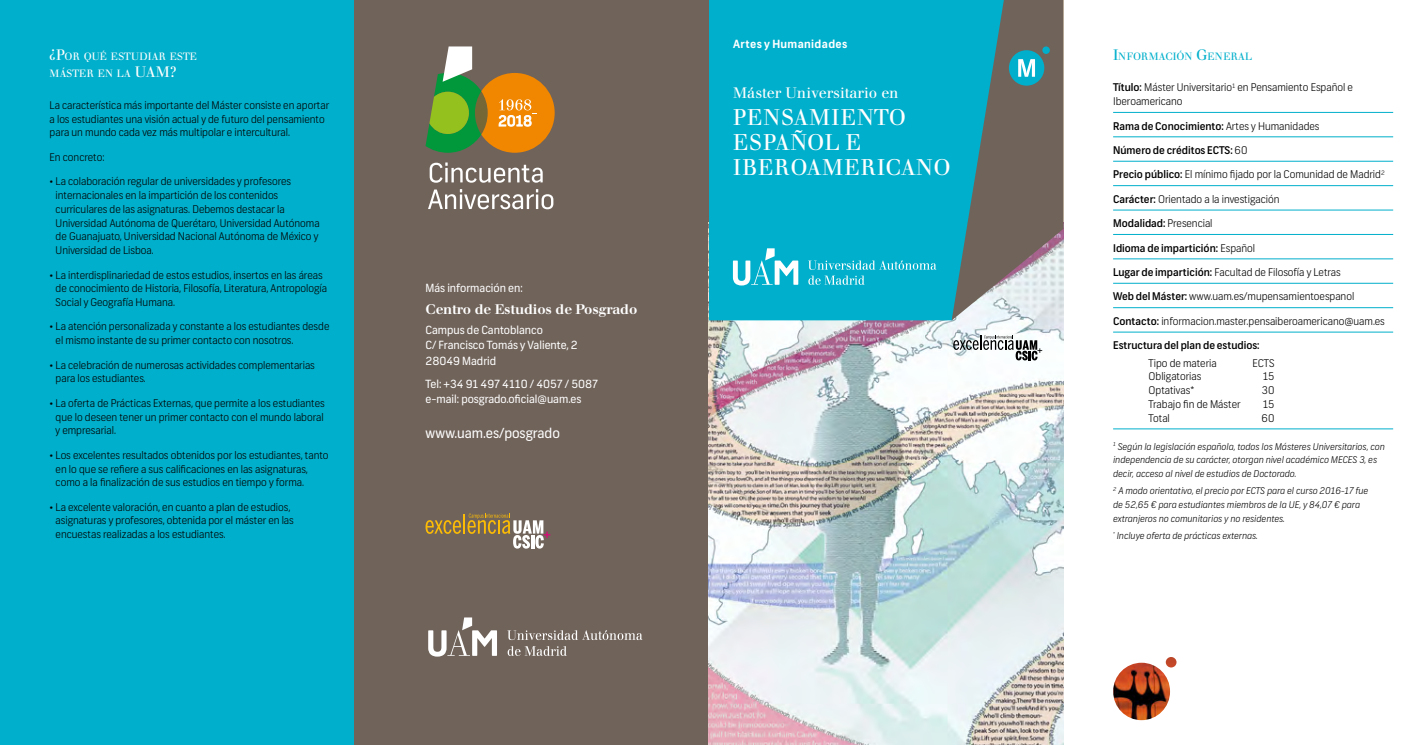
<style>
.page{position:relative;width:1418px;height:745px;background:#fff}
.page>*{position:absolute;margin:0;border:0;box-sizing:border-box;transform-origin:0 0}
.Máster_Doctorado_-_P{font:22.5px/25px "Walbaum";letter-spacing:.015em;color:#fff}
.Máster_Doctorado{font:15px "Walbaum";color:#fff}
.titulos{font:15px "Walbaum";color:#fff}
.Máster_Doctorado_-_P-2{font:500 13.75px "Walbaum";letter-spacing:-.01em;color:#fff}
.Máster_Doctorado_-_P-3{font:13.75px "Frank";color:#fff}
.Máster_Doctorado_-_P-4{font:11.25px "Frank";color:#fff}
.t1{font:700 11.25px "Frank";letter-spacing:.03em;color:#fff}
.texto_corrido{font:300 10.62px/13.8px "Frank";color:#000}
.texto_corrido-2{font:500 10.62px "Frank";color:#000}
.titulos-2{font:10.5px/17.5px "Walbaum";letter-spacing:-.015em;color:#fff}
.titulos-3{font:10.5px "Walbaum";letter-spacing:.005em;color:#00afcb}
.texto_corrido-3{font:italic 300 9.38px/13.8px "Frank";color:#000}
.s1{font-size:15px}
.s2{font-weight:500}
.s3{font-weight:300}
</style>
<div class="page">
<div style="left:0;top:0;width:354px;height:744px;background:#00afcb"></div>
<div style="left:354px;top:0;width:355px;height:744px;background:#70635a"></div>
<hr style="left:1113px;top:112px;width:280px;height:1px;background:#00afcb">
<hr style="left:1113px;top:136px;width:280px;height:1px;background:#00afcb">
<hr style="left:1113px;top:161px;width:280px;height:1px;background:#00afcb">
<hr style="left:1113px;top:185px;width:280px;height:1px;background:#00afcb">
<hr style="left:1113px;top:210px;width:280px;height:1px;background:#00afcb">
<hr style="left:1113px;top:234px;width:280px;height:1px;background:#00afcb">
<hr style="left:1113px;top:258px;width:280px;height:1px;background:#00afcb">
<hr style="left:1113px;top:283px;width:280px;height:1px;background:#00afcb">
<hr style="left:1113px;top:307px;width:280px;height:1px;background:#00afcb">
<hr style="left:1113px;top:331px;width:280px;height:1px;background:#00afcb">
<hr style="left:1113px;top:428px;width:280px;height:1px;background:#00afcb">
<img style="left:709px;top:320px;width:354px;height:424px">
<div style="left:709px;top:0;width:242px;height:320px;background:#00afcb"></div>
<svg style="left:951px;top:0;width:112px;height:320px;background:#5d8a8e"></svg>
<img style="left:1113px;top:662px;width:57px;height:57px">
<svg style="left:1165px;top:657px;width:11px;height:10px"></svg>
<svg style="left:953px;top:335px;width:89px;height:25px"></svg>
<svg style="left:808px;top:260px;width:128px;height:9px"></svg>
<svg style="left:808px;top:275px;width:56px;height:10px"></svg>
<svg style="left:733px;top:248px;width:65px;height:37px"></svg>
<svg style="left:425px;top:520px;width:36px;height:13px"></svg>
<hr style="left:463px;top:513px;width:2px;height:20px;background:#fcbc05">
<svg style="left:467px;top:513px;width:83px;height:35px"></svg>
<svg style="left:507px;top:630px;width:135px;height:9px"></svg>
<svg style="left:507px;top:646px;width:59px;height:9px"></svg>
<svg style="left:428px;top:617px;width:69px;height:39px"></svg>
<svg style="left:425px;top:46px;width:129px;height:107px"></svg>
<svg style="left:429px;top:162px;width:113px;height:21px"></svg>
<svg style="left:428px;top:189px;width:125px;height:20px"></svg>
<p class="titulos-2" style="left:50px;top:48px;width:149px"><span class="s1">¿P</span>OR QUÉ ESTUDIAR ESTE<br>MÁSTER EN LA <span class="s1">UAM</span></p>
<p class="titulos" style="left:170px;top:63px;width:8px">?</p>
<p class="texto_corrido" style="left:50px;top:98px;width:281px">La característica más importante del Máster consiste en aportar a los estudiantes una visión actual y de futuro del pensamiento para un mundo cada vez más multipolar e intercultural.</p>
<p class="texto_corrido" style="left:50px;top:150px;width:56px">En concreto:</p>
<p class="texto_corrido" style="left:56px;top:175px;width:265px;text-indent:-6px">• La colaboración regular de universidades y profesores internacionales en la impartición de los contenidos curriculares de las asignaturas. Debemos destacar la Universidad Autónoma de Querétaro, Universidad Autónoma de Guanajuato, Universidad Nacional Autónoma de México y Universidad de Lisboa.</p>
<p class="texto_corrido" style="left:56px;top:268px;width:273px;text-indent:-6px">• La interdisplinariedad de estos estudios, insertos en las áreas de conocimiento de Historia, Filosofía, Literatura, Antropología<br>Social y Geografía Humana.</p>
<p class="texto_corrido" style="left:56px;top:320px;width:275px;text-indent:-6px">• La atención personalizada y constante a los estudiantes desde el mismo instante de su primer contacto con nosotros.</p>
<p class="texto_corrido" style="left:56px;top:358px;width:261px;text-indent:-6px">• La celebración de numerosas actividades complementarias para los estudiantes.</p>
<p class="texto_corrido" style="left:56px;top:396px;width:270px;text-align:justify;text-indent:-6px">• La oferta de Prácticas Externas, que permite a los estudiantes que lo deseen tener un primer contacto con el mundo laboral y empresarial.</p>
<p class="texto_corrido" style="left:56px;top:448px;width:274px;text-indent:-6px">• Los excelentes resultados obtenidos por los estudiantes, tanto en lo que se refiere a sus calificaciones en las asignaturas, como a la finalización de sus estudios en tiempo y forma.</p>
<p class="texto_corrido" style="left:56px;top:500px;width:240px;text-indent:-6px">• La excelente valoración, en cuanto a plan de estudios, asignaturas y profesores, obtenida por el máster en las encuestas realizadas a los estudiantes.</p>
<p class="Máster_Doctorado_-_P-4" style="left:425px;top:280px;width:99px">Más información en:</p>
<p class="Máster_Doctorado_-_P-2" style="left:425px;top:301px;width:213px">Centro de Estudios de Posgrado</p>
<p class="Máster_Doctorado_-_P-4" style="left:425px;top:322px;width:119px">Campus de Cantoblanco</p>
<p class="Máster_Doctorado_-_P-4" style="left:425px;top:338px;width:154px">C/ Francisco Tomás y Valiente, 2</p>
<p class="Máster_Doctorado_-_P-4" style="left:425px;top:354px;width:72px">28049 Madrid</p>
<p class="Máster_Doctorado_-_P-4" style="left:425px;top:376px;width:174px">Tel: +34 91 497 4110 / 4057 / 5087</p>
<p class="Máster_Doctorado_-_P-4" style="left:425px;top:392px;width:157px">e-mail: posgrado.oficial@uam.es</p>
<p class="Máster_Doctorado_-_P-3" style="left:425px;top:424px;width:136px">www.uam.es/posgrado</p>
<p class="t1" style="left:733px;top:37px;width:116px">Artes y Humanidades</p>
<p class="Máster_Doctorado" style="left:733px;top:84px;width:167px">Máster Universitario en</p>
<p class="Máster_Doctorado_-_P" style="left:733px;top:104px;width:219px">PENSAMIENTO<br>ESPAÑOL E<br>IBEROAMERICANO</p>
<p class="titulos-3" style="left:1113px;top:50px;width:141px"><span class="s1">I</span>NFORMACIÓN <span class="s1">G</span>ENERAL</p>
<p class="texto_corrido" style="left:1113px;top:81px;width:241px"><span class="s2">Título:</span> Máster Universitario<sup>1</sup> en Pensamiento Español e<br>Iberoamericano</p>
<p class="texto_corrido-2" style="left:1113px;top:119px;width:208px">Rama de Conocimiento: <span class="s3">Artes y Humanidades</span></p>
<p class="texto_corrido-2" style="left:1113px;top:144px;width:136px">Número de créditos ECTS: <span class="s3">60</span></p>
<p class="texto_corrido" style="left:1113px;top:168px;width:273px"><span class="s2">Precio público:</span> El mínimo fijado por la Comunidad de Madrid<sup>2</sup></p>
<p class="texto_corrido" style="left:1113px;top:192px;width:168px"><span class="s2">Carácter:</span> Orientado a la investigación</p>
<p class="texto_corrido-2" style="left:1113px;top:217px;width:101px">Modalidad: <span class="s3">Presencial</span></p>
<p class="texto_corrido-2" style="left:1113px;top:241px;width:143px">Idioma de impartición: <span class="s3">Español</span></p>
<p class="texto_corrido" style="left:1113px;top:265px;width:229px"><span class="s2">Lugar de impartición:</span> Facultad de Filosofía y Letras</p>
<p class="texto_corrido" style="left:1113px;top:290px;width:243px"><span class="s2">Web del Máster:</span> www.uam.es/mupensamientoespanol</p>
<p class="texto_corrido" style="left:1113px;top:314px;width:273px"><span class="s2">Contacto:</span> informacion.master.pensaiberoamericano@uam.es</p>
<p class="texto_corrido-2" style="left:1113px;top:339px;width:148px">Estructura del plan de estudios:</p>
<p class="texto_corrido" style="left:1148px;top:356px;width:70px">Tipo de materia</p>
<p class="texto_corrido" style="left:1252px;top:356px;width:24px">ECTS</p>
<p class="texto_corrido" style="left:1148px;top:369px;width:54px">Obligatorias</p>
<p class="texto_corrido" style="left:1262px;top:369px;width:13px">15</p>
<p class="texto_corrido" style="left:1148px;top:383px;width:47px">Optativas*</p>
<p class="texto_corrido" style="left:1261px;top:383px;width:14px">30</p>
<p class="texto_corrido" style="left:1148px;top:397px;width:93px">Trabajo fin de Máster</p>
<p class="texto_corrido" style="left:1262px;top:397px;width:13px">15</p>
<p class="texto_corrido" style="left:1148px;top:411px;width:23px">Total</p>
<p class="texto_corrido" style="left:1261px;top:411px;width:14px">60</p>
<p class="texto_corrido-3" style="left:1113px;top:439px;width:273px"><sup>1</sup> Según la legislación española, todos los Másteres Universitarios, con independencia de su carácter, otorgan nivel académico MECES 3, es decir, acceso al nivel de estudios de Doctorado.</p>
<p class="texto_corrido-3" style="left:1113px;top:484px;width:257px"><sup>2</sup> A modo orientativo, el precio por ECTS para el curso 2016-17 fue de 52,65 € para estudiantes miembros de la UE, y 84,07 € para extranjeros no comunitarios y no residentes.</p>
<p class="texto_corrido-3" style="left:1113px;top:529px;width:146px"><sup>*</sup> Incluye oferta de prácticas externas.</p>
</div>
